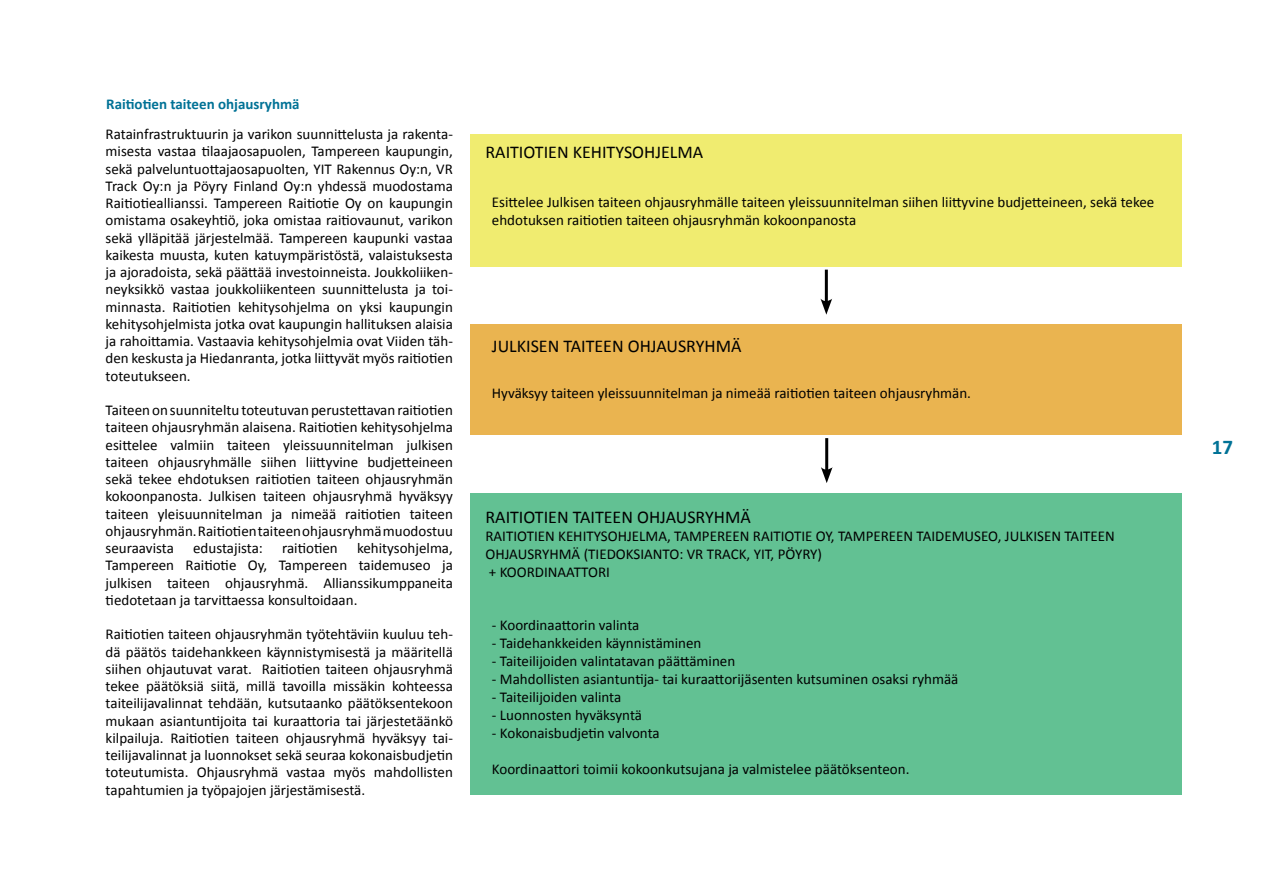
<style>
.page{position:relative;width:1263px;height:893px;background:#fff}
.page>*{position:absolute;margin:0;border:0;box-sizing:border-box;transform-origin:0 0}
.t1{font:700 21px "Calibri";color:#007296}
.t2{font:18px "Calibri";color:#000}
.t3{font:15px/17.2px "Calibri";color:#000;text-align:justify}
.t4{font:700 15px "Calibri";color:#007296}
</style>
<div class="page">
<div style="left:471px;top:493px;width:711px;height:302px;background:#62c193"></div>
<div style="left:471px;top:324px;width:711px;height:110px;background:#eab450"></div>
<div style="left:471px;top:134px;width:711px;height:133px;background:#f0ec70"></div>
<hr style="left:825px;top:270px;width:3px;height:34px;background:#000">
<svg style="left:820px;top:299px;width:12px;height:16px"></svg>
<hr style="left:825px;top:438px;width:3px;height:35px;background:#000">
<svg style="left:821px;top:467px;width:11px;height:16px"></svg>
<p class="t4" style="left:106px;top:95px;width:195px">Raitiotien taiteen ohjausryhmä</p>
<p class="t3" style="left:106px;top:125px;width:349px">Ratainfrastruktuurin ja varikon suunnittelusta ja rakenta&shy;misesta vastaa tilaajaosapuolen, Tampereen kaupungin, sekä palveluntuottajaosapuolten, YIT Rakennus Oy:n, VR Track Oy:n ja Pöyry Finland Oy:n yhdessä muodostama Raitiotieallianssi. Tampereen Raitiotie Oy on kaupungin omistama osakeyhtiö, joka omistaa raitiovaunut, varikon sekä ylläpitää järjestelmää. Tampereen kaupunki vastaa kaikesta muusta, kuten katuympäristöstä, valaistuksesta ja ajoradoista, sekä päättää investoinneista. Joukkoliiken&shy;neyksikkö vastaa joukkoliikenteen suunnittelusta ja toi&shy;minnasta. Raitiotien kehitysohjelma on yksi kaupungin kehitysohjelmista jotka ovat kaupungin hallituksen alaisia ja rahoittamia. Vastaavia kehitysohjelmia ovat Viiden täh&shy;den keskusta ja Hiedanranta, jotka liittyvät myös raitiotien toteutukseen.</p>
<p class="t3" style="left:106px;top:401px;width:349px">Taiteen on suunniteltu toteutuvan perustettavan raitiotien taiteen ohjausryhmän alaisena. Raitiotien kehitysohjelma esittelee valmiin taiteen yleissuunnitelman julkisen taiteen ohjausryhmälle siihen liittyvine budjetteineen sekä tekee ehdotuksen raitiotien taiteen ohjausryhmän kokoonpanosta. Julkisen taiteen ohjausryhmä hyväksyy taiteen yleisuunnitelman ja nimeää raitiotien taiteen ohjausryhmän. Raitiotien taiteen ohjausryhmä muodostuu seuraavista</p>
<p class="t3" style="left:106px;top:539px;width:349px;text-indent:251px">kehitysohjelma, Tampereen Raitiotie Oy, Tampereen taidemuseo ja julkisen taiteen ohjausryhmä. Allianssikumppaneita tiedotetaan ja tarvittaessa konsultoidaan.</p>
<p class="t3" style="left:106px;top:625px;width:349px">Raitiotien taiteen ohjausryhmän työtehtäviin kuuluu teh&shy;dä päätös taidehankkeen käynnistymisestä ja määritellä siihen ohjautuvat varat. Raitiotien taiteen ohjausryhmä tekee päätöksiä siitä, millä tavoilla missäkin kohteessa taiteilijavalinnat tehdään, kutsutaanko päätöksentekoon mukaan asiantuntijoita tai kuraattoria tai järjestetäänkö kilpailuja. Raitiotien taiteen ohjausryhmä hyväksyy tai&shy;teilijavalinnat ja luonnokset sekä seuraa kokonaisbudjetin toteutumista. Ohjausryhmä vastaa myös mahdollisten tapahtumien ja työpajojen järjestämisestä.</p>
<p class="t3" style="left:193px;top:539px;width:71px">edustajista:</p>
<p class="t3" style="left:282px;top:539px;width:57px">raitiotien</p>
<p class="t2" style="left:485px;top:141px;width:219px">RAITIOTIEN KEHITYSOHJELMA</p>
<p class="t3" style="left:492px;top:192px;width:664px;line-height:18px">Esittelee Julkisen taiteen ohjausryhmälle taiteen yleissuunnitelman siihen liittyvine budjetteineen, sekä tekee ehdotuksen raitiotien taiteen ohjausryhmän kokoonpanosta</p>
<p class="t2" style="left:492px;top:335px;width:251px">JULKISEN TAITEEN OHJAUSRYHMÄ</p>
<p class="t3" style="left:492px;top:383px;width:481px">Hyväksyy taiteen yleissuunnitelman ja nimeää raitiotien taiteen ohjausryhmän.</p>
<p class="t2" style="left:485px;top:506px;width:267px">RAITIOTIEN TAITEEN OHJAUSRYHMÄ</p>
<p class="t3" style="left:485px;top:527px;width:631px;line-height:18px;text-align:left">RAITIOTIEN KEHITYSOHJELMA, TAMPEREEN RAITIOTIE OY, TAMPEREEN TAIDEMUSEO, JULKISEN TAITEEN<br>OHJAUSRYHMÄ (TIEDOKSIANTO: VR TRACK, YIT, PÖYRY)<br>+ KOORDINAATTORI</p>
<p class="t3" style="left:492px;top:615px;width:149px">- Koordinaattorin valinta</p>
<p class="t3" style="left:492px;top:633px;width:211px">- Taidehankkeiden käynnistäminen</p>
<p class="t3" style="left:492px;top:651px;width:245px">- Taiteilijoiden valintatavan päättäminen</p>
<p class="t3" style="left:492px;top:669px;width:468px">- Mahdollisten asiantuntija- tai kuraattorijäsenten kutsuminen osaksi ryhmää</p>
<p class="t3" style="left:492px;top:687px;width:131px">- Taiteilijoiden valinta</p>
<p class="t3" style="left:492px;top:705px;width:152px">- Luonnosten hyväksyntä</p>
<p class="t3" style="left:492px;top:723px;width:169px">- Kokonaisbudjetin valvonta</p>
<p class="t3" style="left:492px;top:759px;width:419px">Koordinaattori toimii kokoonkutsujana ja valmistelee päätöksenteon.</p>
<h1 class="t1" style="left:1212px;top:434px;width:23px">17</h1>
</div>
